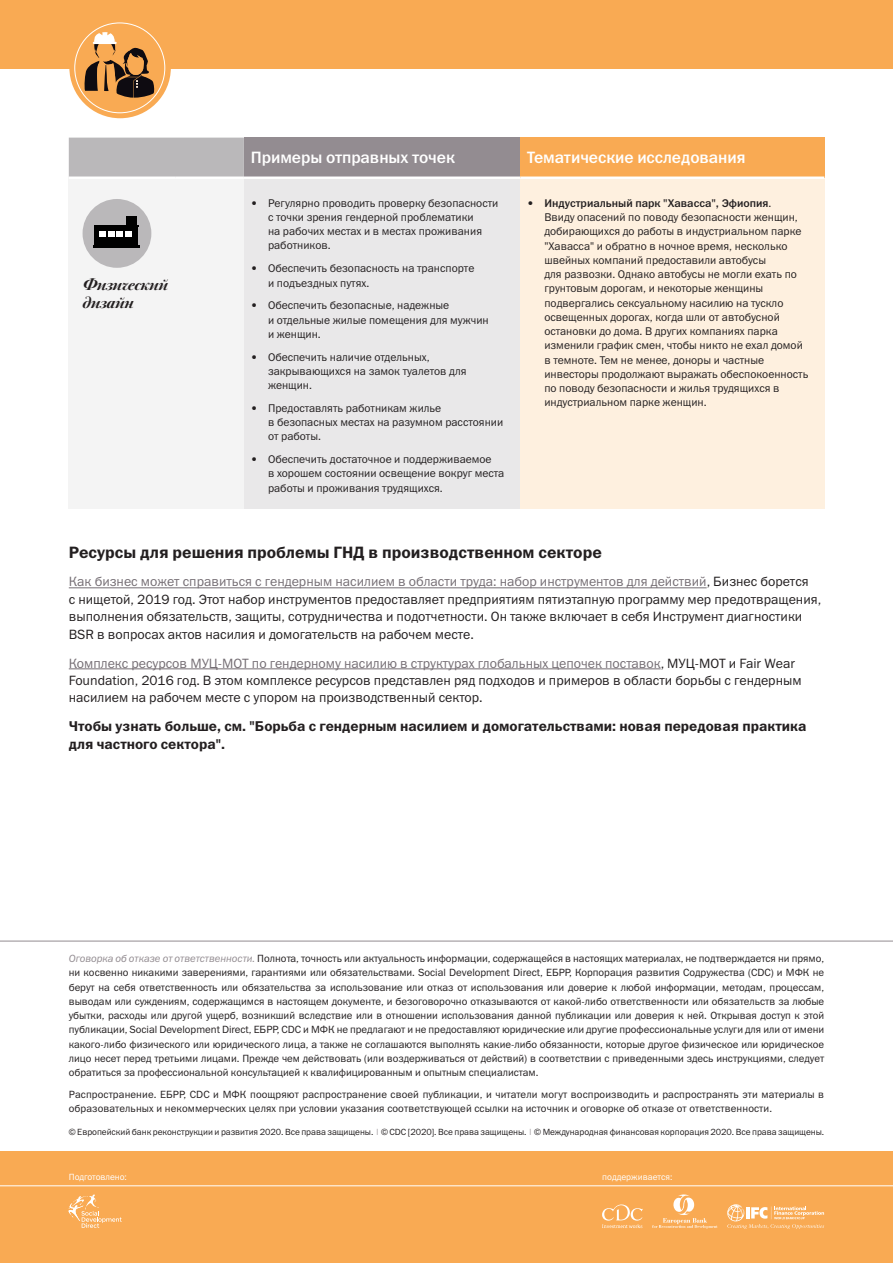
<style>
.page{position:relative;width:893px;height:1263px;background:#fff}
.page>*{position:absolute;margin:0;border:0;box-sizing:border-box;transform-origin:0 0}
.t1{font:16.5px "Franklin Gothic Demi ITC";color:#231f20}
.t2{font:16.5px "Franklin Gothic Medium ITC";letter-spacing:-.005em;color:#fff}
.t3{font:italic 700 16.5px/18px "Bodoni Sev ITC";color:#231f20}
.t4{font:14.25px/17.4px "Franklin Gothic Demi ITC";color:#231f20}
.t5{font:13.5px/17.4px "Franklin Gothic Book ITC";color:#231f20}
.t6{font:11.25px/14.2px "Franklin Gothic Book ITC";color:#231f20}
.t7{font:11.25px "Franklin Gothic Medium ITC";color:#231f20}
.t8{font:10.5px/14.2px "Franklin Gothic Book ITC";letter-spacing:.01em;color:#231f20;text-align:justify}
.t9{font:9px "Franklin Gothic Book ITC";letter-spacing:-.005em;color:#231f20}
.t10{font:9px "Franklin Gothic Book ITC";letter-spacing:.005em;color:#fff}
.s1{font-family:"Franklin Gothic Book ITC"}
.s2{color:#756e74}
.s3{font-style:italic;color:#938c91}
.s4{color:#938c91}
</style>
<div class="page">
<div style="left:0;top:0;width:893px;height:69px;background:#f9aa53"></div>
<svg style="left:69px;top:17px;width:102px;height:101px;fill:#f9aa53"></svg>
<svg style="left:84px;top:32px;width:71px;height:67px"></svg>
<hr style="left:0;top:941px;width:893px;height:1px;background:#938c91">
<div style="left:0;top:1151px;width:893px;height:112px;background:#f9aa53"></div>
<svg style="left:69px;top:1194px;width:53px;height:34px"></svg>
<hr style="left:0;top:1185px;width:893px;height:1px;background:#fff">
<svg style="left:652px;top:1194px;width:65px;height:35px"></svg>
<svg style="left:602px;top:1204px;width:41px;height:24px"></svg>
<svg style="left:727px;top:1204px;width:97px;height:25px"></svg>
<div style="left:69px;top:138px;width:175px;height:38px;background:#bab8ba"></div>
<div style="left:244px;top:138px;width:276px;height:40px;background:#938c91"></div>
<div style="left:520px;top:138px;width:304px;height:40px;background:#f9aa53"></div>
<div style="left:69px;top:178px;width:175px;height:330px;background:#f4f4f4"></div>
<div style="left:244px;top:178px;width:276px;height:330px;background:#e9e8e9"></div>
<div style="left:520px;top:178px;width:304px;height:330px;background:#fef0df"></div>
<hr style="left:69px;top:176px;width:106px;height:3px;background:#fff">
<hr style="left:175px;top:176px;width:69px;height:3px;background:#fff">
<hr style="left:244px;top:176px;width:276px;height:3px;background:#fff">
<hr style="left:520px;top:176px;width:304px;height:3px;background:#fff">
<div style="left:83px;top:199px;width:68px;height:69px;background:#bab8ba;border-radius:50%"></div>
<div style="left:95px;top:226px;width:43px;height:21px;background:#000"></div>
<hr style="left:94px;top:225px;width:45px;height:2px;background:#000">
<div style="left:99px;top:231px;width:7px;height:6px;background:#fff"></div>
<div style="left:108px;top:231px;width:7px;height:6px;background:#fff"></div>
<div style="left:116px;top:231px;width:7px;height:6px;background:#fff"></div>
<div style="left:125px;top:231px;width:7px;height:6px;background:#fff"></div>
<hr style="left:93px;top:246px;width:46px;height:2px;background:#000">
<div style="left:126px;top:216px;width:11px;height:11px;background:#000"></div>
<hr style="left:69px;top:587px;width:638px;height:1px;background:#756e74">
<hr style="left:69px;top:668px;width:592px;height:1px;background:#756e74">
<h1 class="t3" style="left:83px;top:275px;width:87px">Физический дизайн</h1>
<h1 class="t2" style="left:251px;top:147px;width:206px">Примеры отправных точек</h1>
<h1 class="t2" style="left:527px;top:147px;width:220px">Тематические исследования</h1>
<p class="t6" style="left:268px;top:195px;width:232px;text-indent:-17px">• Регулярно проводить проверку безопасности с точки зрения гендерной проблематики<br>на рабочих местах и в местах проживания работников.</p>
<p class="t6" style="left:268px;top:261px;width:208px;text-indent:-17px">• Обеспечить безопасность на транспорте и подъездных путях.</p>
<p class="t6" style="left:268px;top:298px;width:222px;text-indent:-17px">• Обеспечить безопасные, надежные<br>и отдельные жилые помещения для мужчин и женщин.</p>
<p class="t6" style="left:268px;top:349px;width:200px;text-indent:-17px">• Обеспечить наличие отдельных, закрывающихся на замок туалетов для женщин.</p>
<p class="t6" style="left:268px;top:401px;width:237px;text-indent:-17px">• Предоставлять работникам жилье<br>в безопасных местах на разумном расстоянии от работы.</p>
<p class="t6" style="left:268px;top:452px;width:238px;text-indent:-17px">• Обеспечить достаточное и поддерживаемое<br>в хорошем состоянии освещение вокруг места работы и проживания трудящихся.</p>
<p class="t7" style="left:527px;top:196px;width:246px"><span class="s1">•</span> Индустриальный парк "Хавасса", Эфиопия<span class="s1">.</span></p>
<p class="t6" style="left:544px;top:210px;width:265px">Ввиду опасений по поводу безопасности женщин, добирающихся до работы в индустриальном парке "Хавасса" и обратно в ночное время, несколько швейных компаний предоставили автобусы<br>для развозки. Однако автобусы не могли ехать по грунтовым дорогам, и некоторые женщины подвергались сексуальному насилию на тускло освещенных дорогах, когда шли от автобусной остановки до дома. В других компаниях парка изменили график смен, чтобы никто не ехал домой в темноте. Тем не менее, доноры и частные инвесторы продолжают выражать обеспокоенность по поводу безопасности и жилья трудящихся в индустриальном парке женщин.</p>
<h1 class="t1" style="left:69px;top:542px;width:534px">Ресурсы для решения проблемы ГНД в производственном секторе</h1>
<p class="t5" style="left:69px;top:573px;width:754px"><span class="s2">Как бизнес может справиться с гендерным насилием в области труда: набор инструментов для действий</span>, Бизнес борется<br>с нищетой, 2019 год. Этот набор инструментов предоставляет предприятиям пятиэтапную программу мер предотвращения, выполнения обязательств, защиты, сотрудничества и подотчетности. Он также включает в себя Инструмент диагностики BSR в вопросах актов насилия и домогательств на рабочем месте.</p>
<p class="t5" style="left:69px;top:654px;width:734px"><span class="s2">Комплекс ресурсов МУЦ-МОТ по гендерному насилию в структурах глобальных цепочек поставок</span>, МУЦ-МОТ и Fair Wear<br>Foundation, 2016 год. В этом комплексе ресурсов представлен ряд подходов и примеров в области борьбы с гендерным насилием на рабочем месте с упором на производственный сектор.</p>
<h2 class="t4" style="left:69px;top:718px;width:739px">Чтобы узнать больше, см. "Борьба с гендерным насилием и домогательствами: новая передовая практика для частного сектора".</h2>
<p class="t8" style="left:69px;top:951px;width:757px"><span class="s3">Оговорка об отказе от ответственности.</span> Полнота, точность или актуальность информации, содержащейся в настоящих материалах, не подтверждается ни прямо, ни косвенно никакими заверениями, гарантиями или обязательствами. Social Development Direct, ЕБРР, Корпорация развития Содружества (CDC) и МФК не берут на себя ответственность или обязательства за использование или отказ от использования или доверие к любой информации, методам, процессам, выводам или суждениям, содержащимся в настоящем документе, и безоговорочно отказываются от какой-либо ответственности или обязательств за любые убытки, расходы или другой ущерб, возникший вследствие или в отношении использования данной публикации или доверия к ней. Открывая доступ к этой публикации, Social Development Direct, ЕБРР, CDC и МФК не предлагают и не предоставляют юридические или другие профессиональные услуги для или от имени какого-либо физического или юридического лица, а также не соглашаются выполнять какие-либо обязанности, которые другое физическое или юридическое лицо несет перед третьими лицами. Прежде чем действовать (или воздерживаться от действий) в соответствии с приведенными здесь инструкциями, следует обратиться за профессиональной консультацией к квалифицированным и опытным специалистам.</p>
<p class="t8" style="left:69px;top:1087px;width:757px">Распространение. ЕБРР, CDC и МФК поощряют распространение своей публикации, и читатели могут воспроизводить и распространять эти материалы в образовательных и некоммерческих целях при условии указания соответствующей ссылки на источник и оговорке об отказе от ответственности.</p>
<p class="t9" style="left:69px;top:1126px;width:757px">© Европейский банк реконструкции и развития 2020. Все права защищены. <span class="s4">|</span> © CDC [2020]. Все права защищены. <span class="s4">|</span> © Международная финансовая корпорация 2020. Все права защищены.</p>
<p class="t10" style="left:69px;top:1171px;width:60px">Подготовлено:</p>
<p class="t10" style="left:602px;top:1171px;width:72px">поддерживается:</p>
</div>
